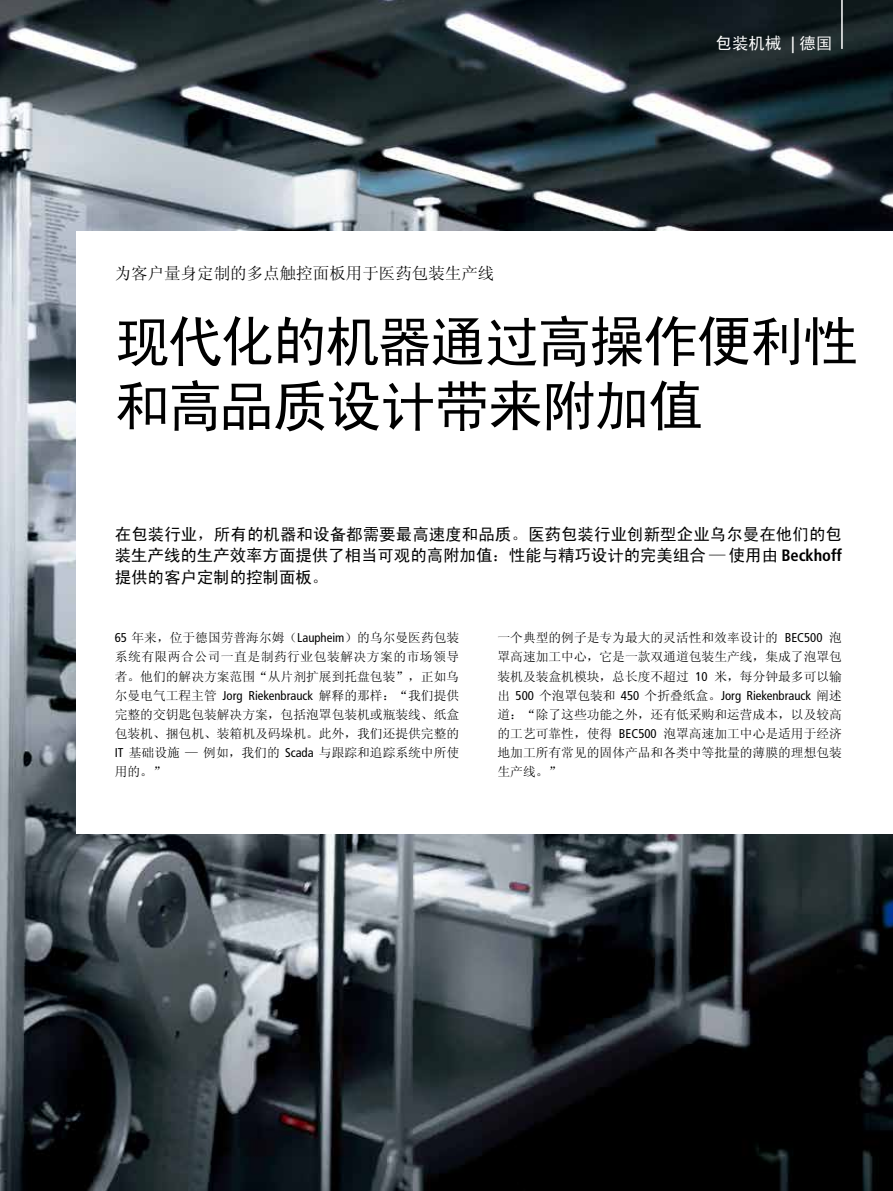
<style>
.page{position:relative;width:893px;height:1191px;background:#fff}
.page>*{position:absolute;margin:0;border:0;box-sizing:border-box;transform-origin:0 0}
.t1{font:55.5px/64.5px "Sim Hei";letter-spacing:-.04em;color:#000}
.t2{font:16.5px/21.3px "Sim Hei";letter-spacing:-.005em;color:#000;text-align:justify}
.t3{font:16.5px "Sim Sun";color:#000}
.t4{font:16.5px "Sim Hei";color:#fff}
.t5{font:12.75px/19.2px "Sim Sun";color:#000;text-align:justify}
.t6{font:condensed 12.75px "Frutiger LT Pro";color:#000}
.s1{font-family:"Frutiger LT Pro";font-weight:700;font-stretch:condensed}
.s2{font-family:"Frutiger LT Pro";font-stretch:condensed}
.s3{font-family:"Sim Sun";font-stretch:normal}
</style>
<div class="page">
<img style="left:0;top:0;width:893px;height:1191px">
<div style="left:77px;top:231px;width:816px;height:602px;background:#fff"></div>
<hr style="left:841px;top:0;width:2px;height:49px;background:#fff">
<p class="t3" style="left:115px;top:264px;width:381px">为客户量身定制的多点触控面板用于医药包装生产线</p>
<p class="t4" style="left:716px;top:35px;width:118px">包装机械 <span class="s1">|</span> 德国</p>
<h1 class="t1" style="left:115px;top:309px;width:744px">现代化的机器通过高操作便利性和高品质设计带来附加值</h1>
<p class="t2" style="left:115px;top:523px;width:729px">在包装行业，所有的机器和设备都需要最高速度和品质。医药包装行业创新型企业乌尔曼在他们的包装生产线的生产效率方面提供了相当可观的高附加值：性能与精巧设计的完美组合 — 使用由 <span class="s1">Beckhoff</span>提供的客户定制的控制面板。</p>
<p class="t5" style="left:115px;top:628px;width:346px"><span class="s2">65</span> 年来，位于德国劳普海尔姆（<span class="s2">Laupheim</span>）的乌尔曼医药包装系统有限两合公司一直是制药行业包装解决方案的市场领导者。他们的解决方案范围“从片剂扩展到托盘包装”，正如乌尔曼电气工程主管 <span class="s2">Jorg Riekenbrauck</span> 解释的那样：“我们提供完整的交钥匙包装解决方案，包括泡罩包装机或瓶装线、纸盒包装机、捆包机、装箱机及码垛机。此外，我们还提供完整的<span class="s2">IT</span> 基础设施 — 例如，我们的 <span class="s2">Scada</span> 与跟踪和追踪系统中所使用的。”</p>
<p class="t5" style="left:497px;top:628px;width:346px">一个典型的例子是专为最大的灵活性和效率设计的 <span class="s2">BEC500</span> 泡罩高速加工中心，它是一款双通道包装生产线，集成了泡罩包装机及装盒机模块，总长度不超过 <span class="s2">10</span> 米，每分钟最多可以输</p>
<p class="t6" style="left:497px;top:688px;width:346px"><span class="s3">出</span> 500 <span class="s3">个泡罩包装和</span> 450 <span class="s3">个折叠纸盒。</span>Jorg Riekenbrauck <span class="s3">阐述</span></p>
<p class="t5" style="left:497px;top:704px;width:346px">道：“除了这些功能之外，还有低采购和运营成本，以及较高的工艺可靠性，使得 <span class="s2">BEC500</span> 泡罩高速加工中心是适用于经济地加工所有常见的固体产品和各类中等批量的薄膜的理想包装生产线。”</p>
</div>
